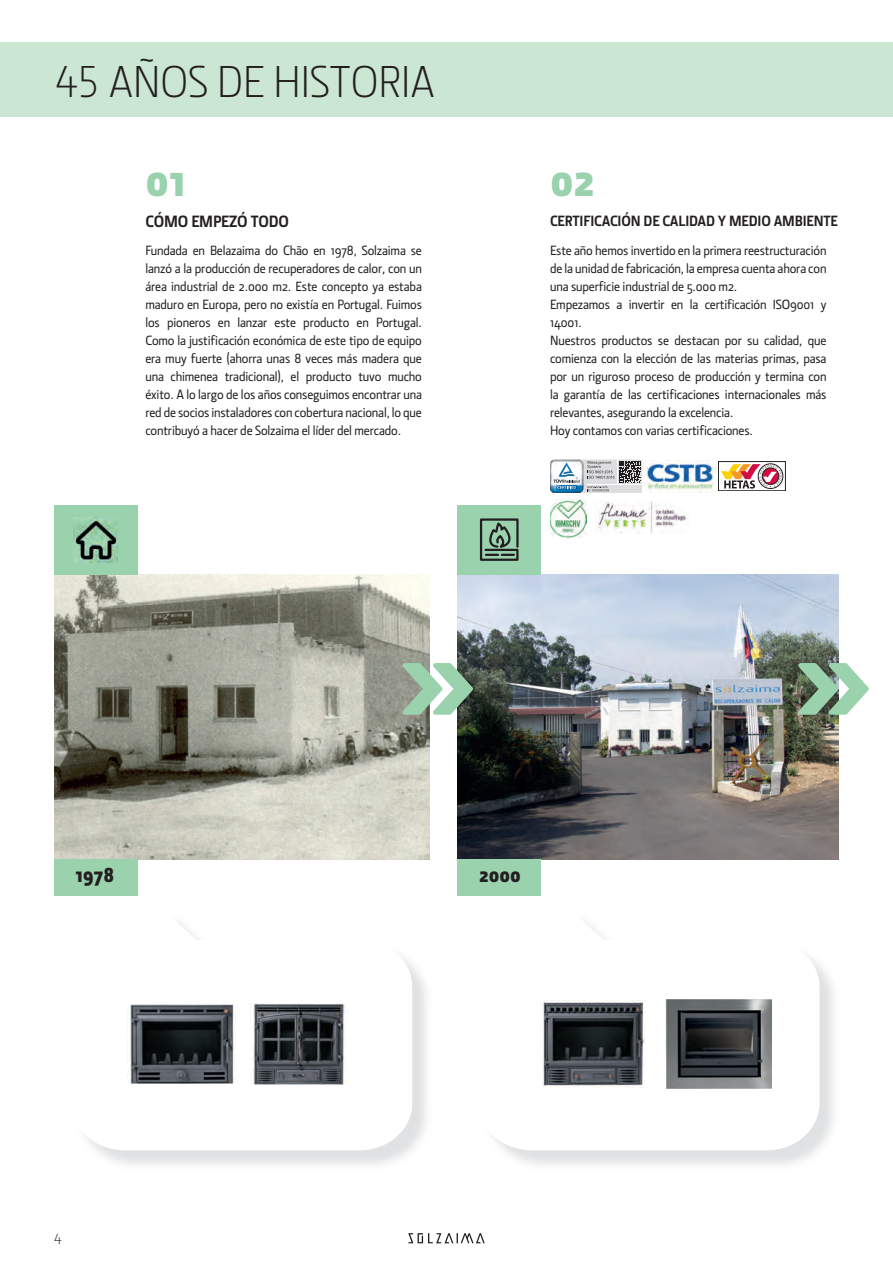
<style>
.page{position:relative;width:893px;height:1263px;background:#fff}
.page>*{position:absolute;margin:0;border:0;box-sizing:border-box;transform-origin:0 0}
.t1{font:900 45.3px "Section";color:#9ad2ae}
.t2{font:45px "Section Light Caps";color:#231f20}
.t3{font:900 20.55px "Section";color:#231f20}
.t4{font:700 16.5px "Section";letter-spacing:-.01em;color:#231f20}
.t5{font:700 15px "Section";letter-spacing:-.01em;color:#231f20}
.t6{font:300 15px "Section";color:#231f20}
.t7{font:500 13.5px/18px "Section";letter-spacing:-.01em;color:#231f20;text-align:justify}
</style>
<div class="page">
<svg style="left:408px;top:1233px;width:77px;height:10px"></svg>
<svg style="left:550px;top:459px;width:92px;height:34px"></svg>
<img style="left:644px;top:460px;width:74px;height:32px">
<img style="left:550px;top:499px;width:37px;height:39px">
<img style="left:598px;top:501px;width:89px;height:32px">
<div style="left:718px;top:461px;width:68px;height:30px;border:1px solid #231f20"></div>
<div style="left:758px;top:464px;width:25px;height:25px;border:1px solid #231f20;border-radius:50%"></div>
<svg style="left:721px;top:464px;width:61px;height:25px"></svg>
<img style="left:54px;top:574px;width:376px;height:285px">
<img style="left:458px;top:574px;width:381px;height:285px">
<div style="left:54px;top:505px;width:83px;height:69px;background:#9ad2ae"></div>
<div style="left:458px;top:505px;width:83px;height:69px;background:#9ad2ae"></div>
<svg style="left:402px;top:663px;width:71px;height:52px;background:#98b9a2"></svg>
<svg style="left:798px;top:663px;width:71px;height:52px"></svg>
<img style="left:96px;top:965px;width:330px;height:200px">
<svg style="left:86px;top:923px;width:326px;height:227px"></svg>
<img style="left:504px;top:965px;width:329px;height:200px">
<svg style="left:494px;top:922px;width:325px;height:228px"></svg>
<img style="left:73px;top:517px;width:45px;height:45px">
<svg style="left:479px;top:518px;width:40px;height:43px"></svg>
<img style="left:541px;top:1000px;width:104px;height:88px">
<img style="left:666px;top:999px;width:106px;height:90px">
<img style="left:251px;top:1004px;width:97px;height:80px">
<img style="left:128px;top:1005px;width:107px;height:78px">
<div style="left:0;top:43px;width:893px;height:74px;background:#cbe6d3"></div>
<div style="left:54px;top:859px;width:83px;height:37px;background:#9ad2ae"></div>
<div style="left:458px;top:859px;width:83px;height:37px;background:#9ad2ae"></div>
<h2 class="t2" style="left:54px;top:56px;width:382px">45 AÑOS DE HISTORIA</h2>
<h1 class="t1" style="left:145px;top:155px;width:42px">01</h1>
<h1 class="t1" style="left:550px;top:155px;width:47px">02</h1>
<p class="t4" style="left:145px;top:212px;width:145px">CÓMO EMPEZÓ TODO</p>
<p class="t5" style="left:550px;top:212px;width:289px">CERTIFICACIÓN DE CALIDAD Y MEDIO AMBIENTE</p>
<p class="t7" style="left:145px;top:241px;width:278px">Fundada en Belazaima do Chão en 1978, Solzaima se lanzó a la producción de recuperadores de calor, con un área industrial de 2.000 m2. Este concepto ya estaba maduro en Europa, pero no existía en Portugal. Fuimos los pioneros en lanzar este producto en Portugal.<br>Como la justificación económica de este tipo de equipo era muy fuerte (ahorra unas 8 veces más madera que una chimenea tradicional), el producto tuvo mucho éxito. A lo largo de los años conseguimos encontrar una red de socios instaladores con cobertura nacional, lo que contribuyó a hacer de Solzaima el líder del mercado.</p>
<p class="t7" style="left:550px;top:241px;width:278px;text-align:left">Este año hemos invertido en la primera reestructuración de la unidad de fabricación, la empresa cuenta ahora con una superficie industrial de 5.000 m2.<br>Empezamos a invertir en la certificación ISO9001 y 14001.<br>Nuestros productos se destacan por su calidad, que comienza con la elección de las materias primas, pasa por un riguroso proceso de producción y termina con la garantía de las certificaciones internacionales más relevantes, asegurando la excelencia.<br>Hoy contamos con varias certificaciones.</p>
<h3 class="t3" style="left:75px;top:863px;width:40px">1978</h3>
<h3 class="t3" style="left:479px;top:863px;width:43px">2000</h3>
<p class="t6" style="left:54px;top:1227px;width:9px">4</p>
</div>
